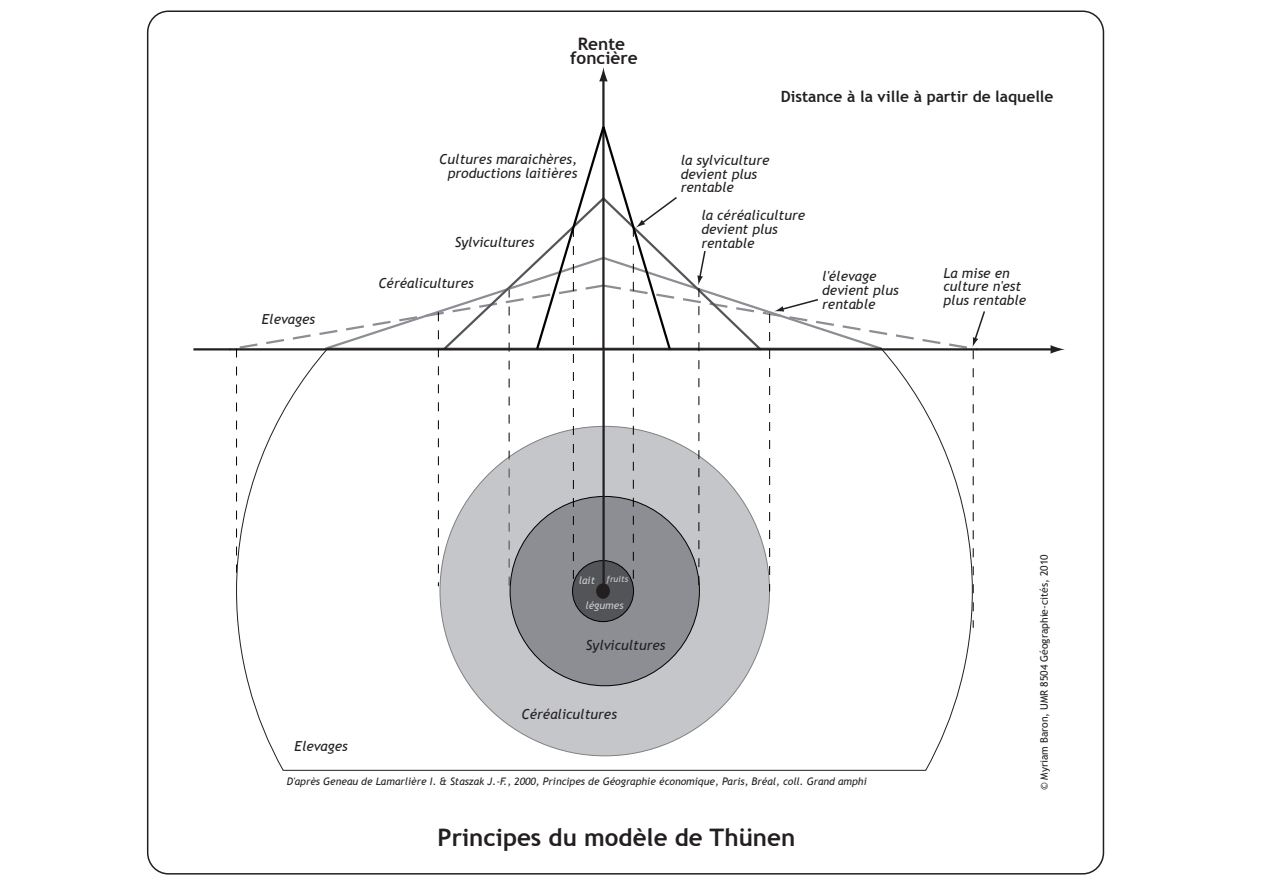
<style>
.page{position:relative;width:1263px;height:893px;background:#fff}
.page>*{position:absolute;margin:0;border:0;box-sizing:border-box;transform-origin:0 0}
.t1{font:700 24.15px "Trebuchet MS";color:#231f20}
.t2{font:700 17.25px/13.8px "Trebuchet MS";color:#231f20;text-align:center}
.t3{font:700 15.6px "Trebuchet MS";color:#231f20}
.t4{font:italic 13.8px/13.8px "Trebuchet MS";color:#231f20}
.t5{font:italic 10.35px "Trebuchet MS";color:#231f20}
.t6{font:10.35px "Trebuchet MS";color:#231f20}
.t7{font:italic 10.35px "Trebuchet MS";color:#cccdcf}
.t8{font:italic 8.7px "Trebuchet MS";color:#cccdcf}
</style>
<div class="page">
<hr style="left:193px;top:348px;width:860px;height:2px;background:#231f20">
<svg style="left:1050px;top:345px;width:15px;height:9px"></svg>
<hr style="left:602px;top:79px;width:2px;height:271px;background:#231f20">
<svg style="left:599px;top:67px;width:9px;height:14px"></svg>
<svg style="left:238px;top:628px;width:733px;height:143px"></svg>
<svg style="left:226px;top:124px;width:760px;height:504px"></svg>
<p class="t4" style="left:262px;top:312px;width:55px">Elevages</p>
<p class="t2" style="left:570px;top:37px;width:69px">Rente foncière</p>
<p class="t4" style="left:439px;top:152px;width:139px;text-align:right">Cultures maraichères, productions laitières</p>
<p class="t4" style="left:455px;top:235px;width:81px">Sylvicultures</p>
<p class="t4" style="left:378px;top:276px;width:97px">Céréalicultures</p>
<p class="t3" style="left:781px;top:86px;width:274px">Distance à la ville à partir de laquelle</p>
<p class="t4" style="left:681px;top:153px;width:90px">la sylviculture devient plus rentable</p>
<p class="t4" style="left:701px;top:208px;width:105px">la céréaliculture devient plus rentable</p>
<p class="t4" style="left:822px;top:270px;width:78px">l'élevage devient plus rentable</p>
<p class="t4" style="left:943px;top:266px;width:84px">La mise en culture n'est plus rentable</p>
<p class="t8" style="left:606px;top:573px;width:23px">fruits</p>
<p class="t7" style="left:585px;top:600px;width:40px">légumes</p>
<p class="t7" style="left:579px;top:574px;width:18px">lait</p>
<p class="t4" style="left:586px;top:639px;width:81px">Sylvicultures</p>
<p class="t4" style="left:295px;top:740px;width:55px">Elevages</p>
<p class="t4" style="left:521px;top:708px;width:97px">Céréalicultures</p>
<p class="t5" style="left:287px;top:775px;width:581px">D'après Geneau de Lamarlière I. &amp; Staszak J.-F., 2000, Principes de Géographie économique, Paris, Bréal, coll. Grand amphi</p>
<h1 class="t1" style="left:437px;top:822px;width:359px">Principes du modèle de Thünen</h1>
<p class="t6" style="left:1038px;top:790px;width:237px;rotate:-90deg">© Myriam Baron, UMR 8504 Géographie-cités, 2010</p>
</div>
